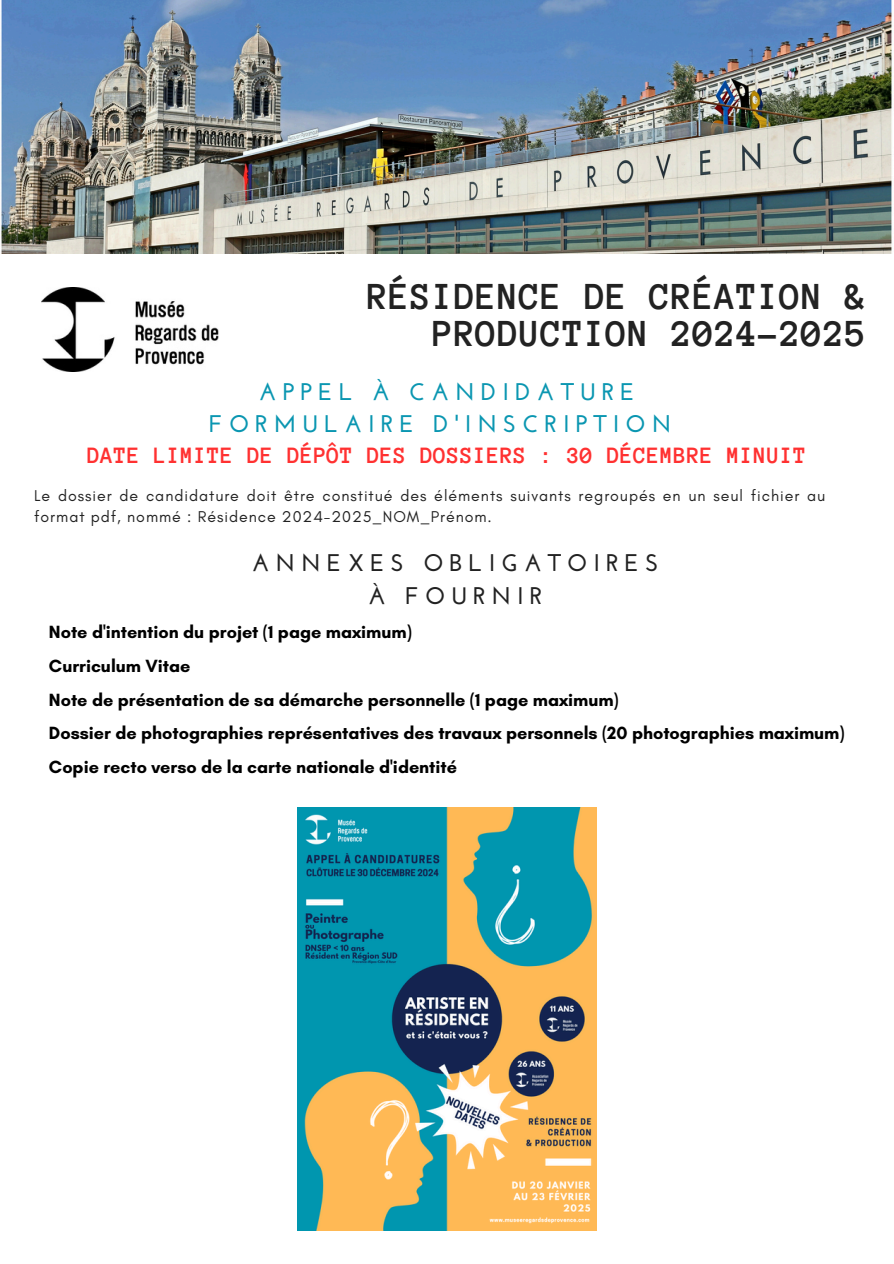
<style>
.page{position:relative;width:894px;height:1264px;background:#fff}
.page>*{position:absolute;margin:0;border:0;box-sizing:border-box;transform-origin:0 0}
.t1{font:700 39.15px/37.2px "Anonymous Pro";letter-spacing:.01em;color:#222;text-align:right}
.t2{font:700 24px "Anonymous Pro";letter-spacing:.01em;color:#ff3131}
.t3{font:700 24px/32.7px "Josefin Sans";letter-spacing:.25em;color:#0a96b1;text-align:center}
.t4{font:700 24px/32.7px "Josefin Sans";letter-spacing:.25em;color:#222;text-align:center}
.t5{font:700 18px "Glacial Indifference";color:#000}
.t6{font:15.9px/21.3px "Glacial Indifference";letter-spacing:.06em;color:#222}
</style>
<div class="page">
<img style="left:1px;top:0;width:891px;height:253px">
<img style="left:42px;top:288px;width:177px;height:83px">
<img style="left:297px;top:807px;width:299px;height:423px">
<h2 class="t1" style="left:367px;top:278px;width:500px">RÉSIDENCE DE CRÉATION &amp;<br>PRODUCTION 2024-2025</h2>
<h2 class="t3" style="left:209px;top:377px;width:464px">APPEL À CANDIDATURE<br>FORMULAIRE D'INSCRIPTION</h2>
<p class="t2" style="left:87px;top:443px;width:720px">DATE LIMITE DE DÉPÔT DES DOSSIERS : 30 DÉCEMBRE MINUIT</p>
<h2 class="t6" style="left:34px;top:484px;width:792px">Le dossier de candidature doit être constitué des éléments suivants regroupés en un seul fichier au format pdf, nommé : Résidence 2024-2025_NOM_Prénom.</h2>
<h3 class="t4" style="left:252px;top:548px;width:408px">ANNEXES OBLIGATOIRES<br>À FOURNIR</h3>
<h3 class="t5" style="left:49px;top:621px;width:364px">Note d'intention du projet (1 page maximum)</h3>
<h3 class="t5" style="left:49px;top:654px;width:143px">Curriculum Vitae</h3>
<h3 class="t5" style="left:49px;top:688px;width:571px">Note de présentation de sa démarche personnelle (1 page maximum)</h3>
<h3 class="t5" style="left:49px;top:722px;width:797px">Dossier de photographies représentatives des travaux personnels (20 photographies maximum)</h3>
<p class="t5" style="left:49px;top:756px;width:409px">Copie recto verso de la carte nationale d'identité</p>
</div>
